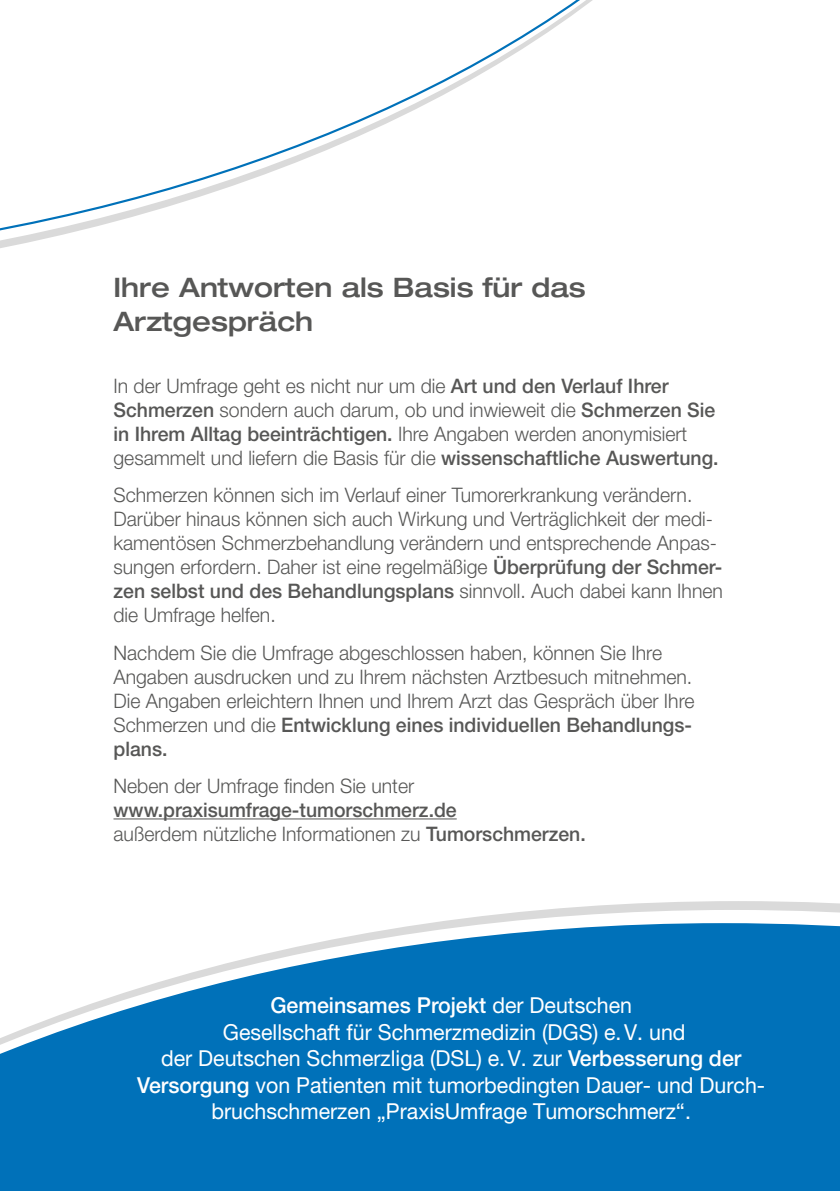
<style>
.page{position:relative;width:840px;height:1191px;background:#fff}
.page>*{position:absolute;margin:0;border:0;box-sizing:border-box;transform-origin:0 0}
.t1{font:500 expanded 26.8px/33.6px "Helvetica Neue LT Pro";color:#575756}
.t2{font:22px/26.4px "Helvetica Neue LT Pro";color:#fff;text-align:center}
.t3{font:300 20px/24px "Helvetica Neue LT Pro";color:#575756}
.t4{font:500 20px/24px "Helvetica Neue LT Pro";color:#575756}
.s1{font-weight:500}
.s2{font-weight:300}
</style>
<div class="page">
<svg style="left:432px;top:901px;width:407px;height:22px"></svg>
<svg style="left:0;top:923px;width:839px;height:268px;background:#2283c1"></svg>
<svg style="left:0;top:0;width:593px;height:248px"></svg>
<hr style="left:113px;top:818px;width:343px;height:1px;background:#575756">
<h1 class="t1" style="left:113px;top:270px;width:473px">Ihre Antworten als Basis für das<br>Arztgespräch</h1>
<p class="t3" style="left:113px;top:373px;width:606px">In der Umfrage geht es nicht nur um die <span class="s1">Art und den Verlauf Ihrer Schmerzen</span> sondern auch darum, ob und inwieweit die <span class="s1">Schmerzen Sie in Ihrem Alltag beeinträchtigen.</span> Ihre Angaben werden anonymisiert gesammelt und liefern die Basis für die <span class="s1">wissenschaftliche Auswertung.</span></p>
<p class="t3" style="left:113px;top:483px;width:610px">Schmerzen können sich im Verlauf einer Tumorerkrankung verändern.<br>Darüber hinaus können sich auch Wirkung und Verträglichkeit der medi&shy;kamentösen Schmerzbehandlung verändern und entsprechende Anpas&shy;sungen erfordern. Daher ist eine regelmäßige <span class="s1">Überprüfung der Schmer&shy;zen selbst und des Behandlungsplans</span> sinnvoll. Auch dabei kann Ihnen die Umfrage helfen.</p>
<p class="t3" style="left:113px;top:640px;width:582px">Nachdem Sie die Umfrage abgeschlossen haben, können Sie Ihre Angaben ausdrucken und zu Ihrem nächsten Arztbesuch mitnehmen.<br>Die Angaben erleichtern Ihnen und Ihrem Arzt das Gespräch über Ihre Schmerzen und die <span class="s1">Entwicklung eines individuellen Behandlungs&shy;plans.</span></p>
<p class="t3" style="left:113px;top:773px;width:302px">Neben der Umfrage finden Sie unter</p>
<p class="t4" style="left:113px;top:797px;width:473px">www.praxisumfrage-tumorschmerz.de<br><span class="s2">außerdem nützliche Informationen zu</span> Tumorschmerzen.</p>
<p class="t2" style="left:137px;top:992px;width:629px"><span class="s1">Gemeinsames Projekt</span> der Deutschen<br>Gesellschaft für Schmerzmedizin (DGS) e.V. und<br>der Deutschen Schmerzliga (DSL) e.V. zur <span class="s1">Verbesserung der Versorgung</span> von Patienten mit tumorbedingten Dauer- und Durch&shy;bruchschmerzen „PraxisUmfrage Tumorschmerz“.</p>
</div>
